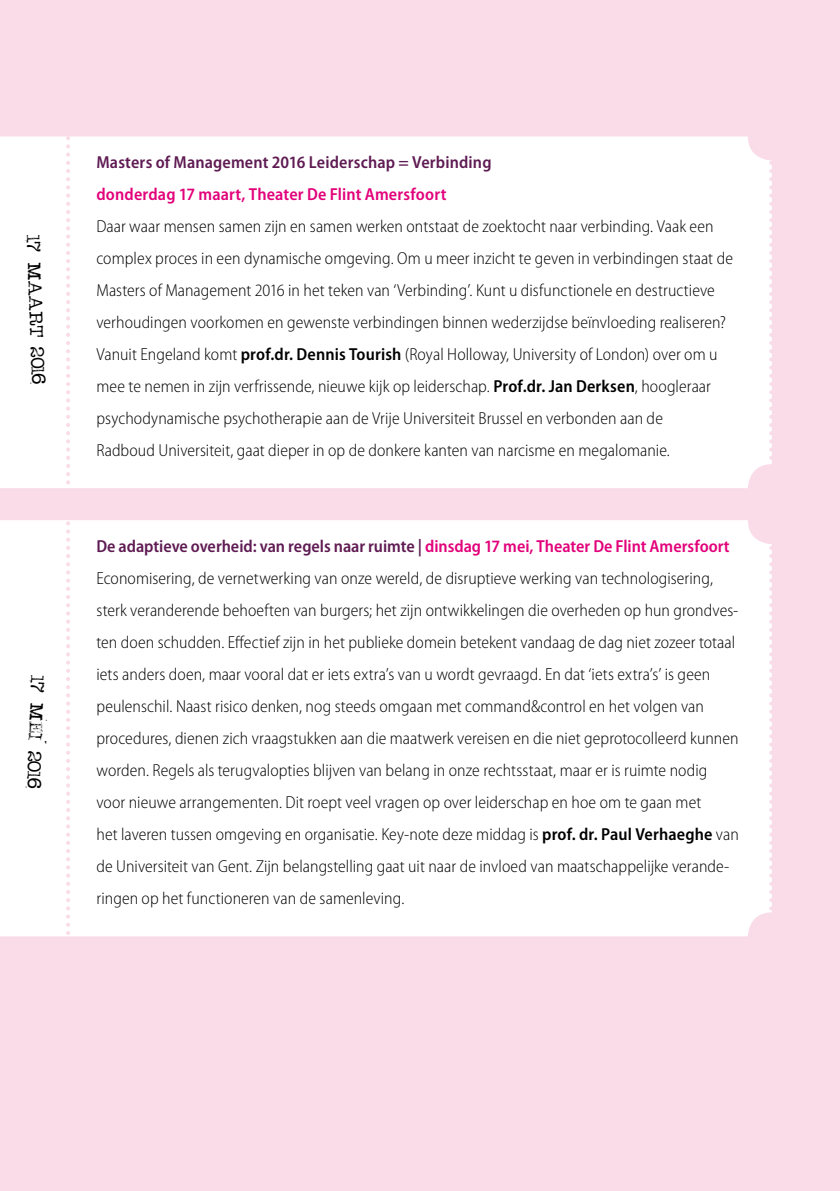
<style>
.page{position:relative;width:840px;height:1191px;background:#fff}
.page>*{position:absolute;margin:0;border:0;box-sizing:border-box;transform-origin:0 0}
.t1{font:20px "STAMPWRITER KIT";color:#000}
.t2{font:300 semi-condensed 17.4px/32px "Myriad Pro";color:#000}
.t3{font:600 semi-condensed 17.4px "Myriad Pro";letter-spacing:.01em;color:#5f1b53}
.t4{font:600 semi-condensed 17.4px "Myriad Pro";letter-spacing:.01em;color:#e2007a}
.s1{font-weight:600}
.s2{font-weight:600;color:#5f1b53}
.s3{font-weight:600;color:#e2007a}
</style>
<div class="page">
<div style="left:0;top:0;width:839px;height:1191px;background:#fadce9"></div>
<div style="left:0;top:136px;width:768px;height:352px;background:#fff"></div>
<div style="left:0;top:520px;width:768px;height:416px;background:#fff"></div>
<svg style="left:66px;top:136px;width:4px;height:801px"></svg>
<svg style="left:768px;top:160px;width:4px;height:753px"></svg>
<p class="t1" style="left:45px;top:234px;width:152px;rotate:88deg">17 maart 2016</p>
<p class="t1" style="left:50px;top:675px;width:116px;rotate:92deg">17 mei 2016</p>
<p class="t3" style="left:96px;top:153px;width:396px">Masters of Management 2016 Leiderschap = Verbinding</p>
<p class="t4" style="left:96px;top:185px;width:351px">donderdag 17 maart, Theater De Flint Amersfoort</p>
<p class="t2" style="left:96px;top:211px;width:637px">Daar waar mensen samen zijn en samen werken ontstaat de zoektocht naar verbinding. Vaak een complex proces in een dynamische omgeving. Om u meer inzicht te geven in verbindingen staat de Masters of Management 2016 in het teken van ‘Verbinding’. Kunt u disfunctionele en destructieve verhoudingen voorkomen en gewenste verbindingen binnen wederzijdse beïnvloeding realiseren?<br>Vanuit Engeland komt <span class="s1">prof.dr. Dennis Tourish</span> (Royal Holloway, University of London) over om u mee te nemen in zijn verfrissende, nieuwe kijk op leiderschap. <span class="s1">Prof.dr. Jan Derksen</span>, hoogleraar psychodynamische psychotherapie aan de Vrije Universiteit Brussel en verbonden aan de<br>Radboud Universiteit, gaat dieper in op de donkere kanten van narcisme en megalomanie.</p>
<p class="t2" style="left:96px;top:531px;width:643px"><span class="s2">De adaptieve overheid: van regels naar ruimte |</span> <span class="s3">dinsdag 17 mei, Theater De Flint Amersfoort </span>Economisering, de vernetwerking van onze wereld, de disruptieve werking van technologisering, sterk veranderende behoeften van burgers; het zijn ontwikkelingen die overheden op hun grondves&shy;ten doen schudden. Effectief zijn in het publieke domein betekent vandaag de dag niet zozeer totaal iets anders doen, maar vooral dat er iets extra’s van u wordt gevraagd. En dat ‘iets extra’s’ is geen peulenschil. Naast risico denken, nog steeds omgaan met command&amp;control en het volgen van procedures, dienen zich vraagstukken aan die maatwerk vereisen en die niet geprotocolleerd kunnen worden. Regels als terugvalopties blijven van belang in onze rechtsstaat, maar er is ruimte nodig voor nieuwe arrangementen. Dit roept veel vragen op over leiderschap en hoe om te gaan met<br>het laveren tussen omgeving en organisatie. Key-note deze middag is <span class="s1">prof. dr. Paul Verhaeghe</span> van de Universiteit van Gent. Zijn belangstelling gaat uit naar de invloed van maatschappelijke verande&shy;ringen op het functioneren van de samenleving.</p>
</div>
